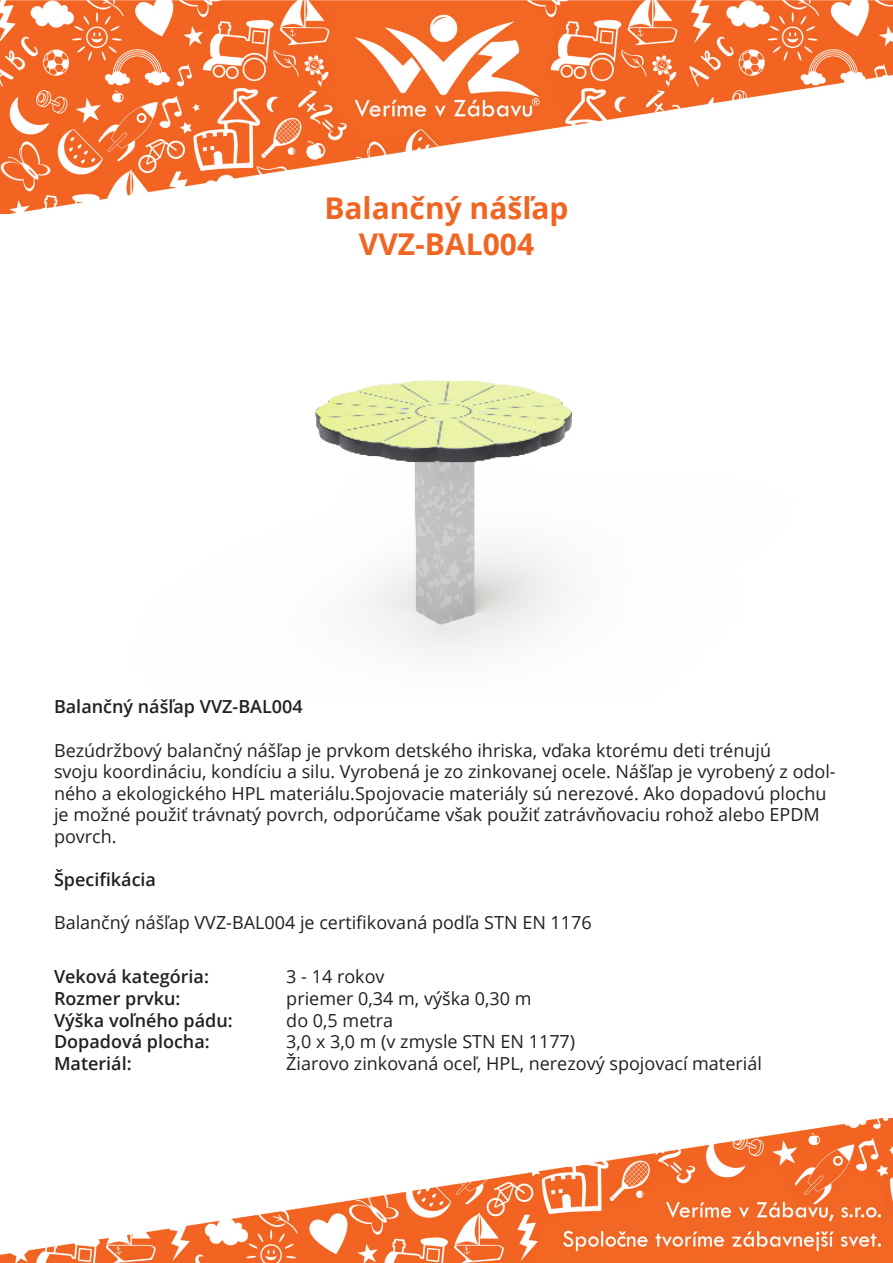
<style>
.page{position:relative;width:893px;height:1263px;background:#fff}
.page>*{position:absolute;margin:0;border:0;box-sizing:border-box;transform-origin:0 0}
.Veľký_Nádpis_-_Oranžová_-_20pt{font:700 30px "Open Sans";color:#f16523}
.Text_čierna_12pt{font:18px/21.6px "Open Sans";color:#231f20}
.Malý_nádpis_-_čierna_12pt{font:600 18px "Open Sans";color:#231f20}
</style>
<div class="page">
<img style="left:0;top:0;width:893px;height:214px">
<img style="left:0;top:1118px;width:893px;height:145px">
<img style="left:315px;top:380px;width:257px;height:273px">
<p class="Veľký_Nádpis_-_Oranžová_-_20pt" style="left:324px;top:187px;width:246px">Balančný nášľap</p>
<p class="Veľký_Nádpis_-_Oranžová_-_20pt" style="left:359px;top:223px;width:177px">VVZ-BAL004</p>
<p class="Malý_nádpis_-_čierna_12pt" style="left:54px;top:694px;width:250px">Balančný nášľap VVZ-BAL004</p>
<p class="Text_čierna_12pt" style="left:54px;top:739px;width:719px">Bezúdržbový balančný nášľap je prvkom detského ihriska, vďaka ktorému deti trénujú</p>
<p class="Text_čierna_12pt" style="left:54px;top:760px;width:783px">svoju koordináciu, kondíciu a silu. Vyrobená je zo zinkovanej ocele. Nášľap je vyrobený z odol&shy;ného a ekologického HPL materiálu.Spojovacie materiály sú nerezové. Ako dopadovú plochu je možné použiť trávnatý povrch, odporúčame však použiť zatrávňovaciu rohož alebo EPDM povrch.</p>
<p class="Malý_nádpis_-_čierna_12pt" style="left:54px;top:867px;width:104px">Špecifikácia</p>
<p class="Text_čierna_12pt" style="left:54px;top:911px;width:539px">Balančný nášľap VVZ-BAL004 je certifikovaná podľa STN EN 1176</p>
<p class="Malý_nádpis_-_čierna_12pt" style="left:54px;top:964px;width:156px">Veková kategória:</p>
<p class="Malý_nádpis_-_čierna_12pt" style="left:54px;top:986px;width:128px">Rozmer prvku:</p>
<p class="Malý_nádpis_-_čierna_12pt" style="left:54px;top:1008px;width:180px">Výška voľného pádu:</p>
<p class="Malý_nádpis_-_čierna_12pt" style="left:54px;top:1029px;width:157px">Dopadová plocha:</p>
<p class="Malý_nádpis_-_čierna_12pt" style="left:54px;top:1051px;width:79px">Materiál:</p>
<p class="Text_čierna_12pt" style="left:286px;top:965px;width:100px">3 - 14 rokov</p>
<p class="Text_čierna_12pt" style="left:286px;top:987px;width:247px">priemer 0,34 m, výška 0,30 m</p>
<p class="Text_čierna_12pt" style="left:286px;top:1009px;width:108px">do 0,5 metra</p>
<p class="Text_čierna_12pt" style="left:286px;top:1030px;width:290px">3,0 x 3,0 m (v zmysle STN EN 1177)</p>
<p class="Text_čierna_12pt" style="left:286px;top:1052px;width:477px">Žiarovo zinkovaná oceľ, HPL, nerezový spojovací materiál</p>
</div>
